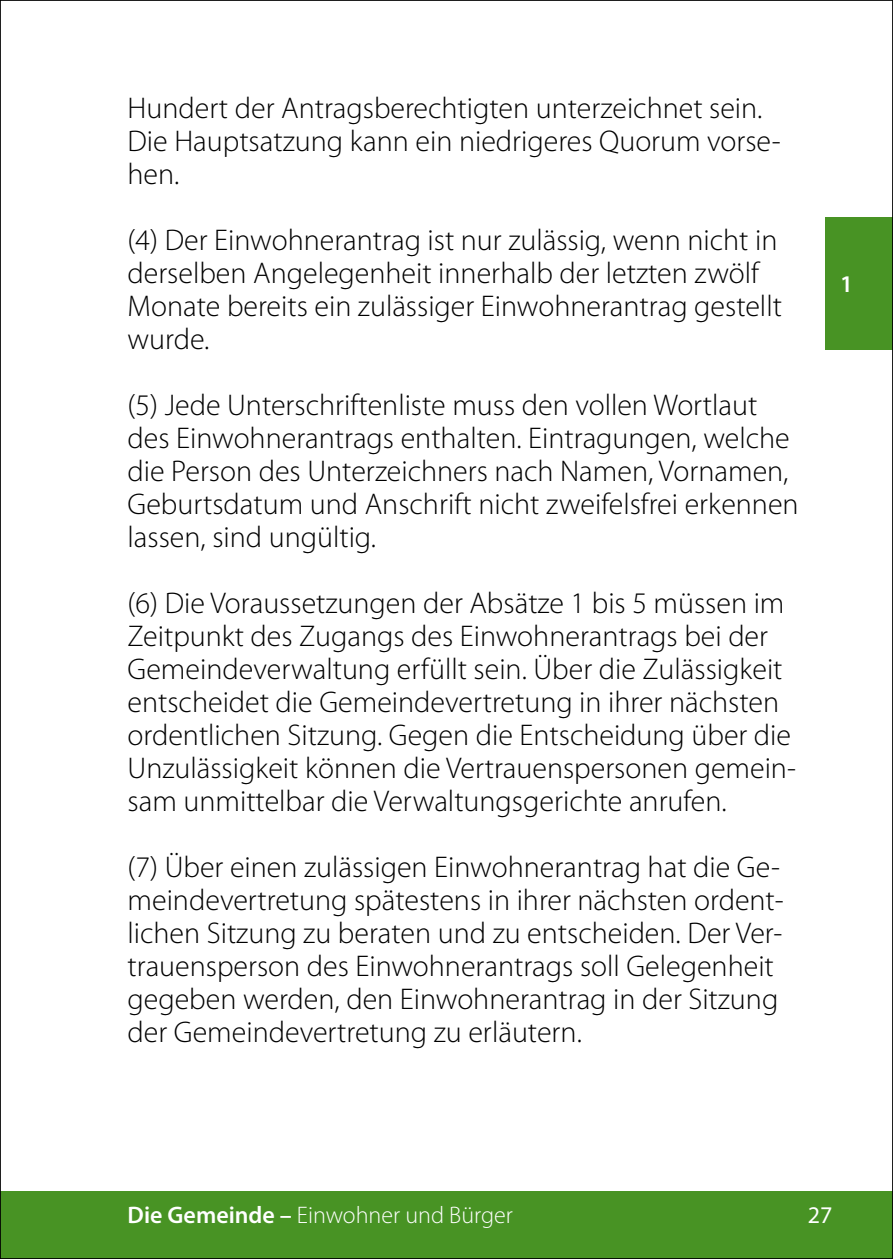
<style>
.page{position:relative;width:893px;height:1259px;background:#fff}
.page>*{position:absolute;margin:0;border:0;box-sizing:border-box;transform-origin:0 0}
.t1{font:300 30px/33px "Myriad Pro";color:#000}
.t2{font:300 24px "Myriad Pro";color:#fff}
.t3{font:24px "Myriad Pro";color:#fff}
.t4{font:600 24px "Myriad Pro";color:#fff}
.s1{font-weight:600}
</style>
<div class="page">
<div style="left:0;top:1191px;width:893px;height:68px;background:#489324"></div>
<div style="left:825px;top:217px;width:68px;height:132px;background:#489324"></div>
<p class="t1" style="left:128px;top:91px;width:655px">Hundert der Antragsberechtigten unterzeichnet sein.<br>Die Hauptsatzung kann ein niedrigeres Quorum vorse&shy;hen.</p>
<p class="t1" style="left:128px;top:223px;width:656px">(4) Der Einwohnerantrag ist nur zulässig, wenn nicht in derselben Angelegenheit innerhalb der letzten zwölf Monate bereits ein zulässiger Einwohnerantrag gestellt wurde.</p>
<p class="t1" style="left:128px;top:388px;width:673px">(5) Jede Unterschriftenliste muss den vollen Wortlaut des Einwohnerantrags enthalten. Eintragungen, welche die Person des Unterzeichners nach Namen, Vornamen, Geburtsdatum und Anschrift nicht zweifelsfrei erkennen lassen, sind ungültig.</p>
<p class="t1" style="left:128px;top:586px;width:670px">(6) Die Voraussetzungen der Absätze 1 bis 5 müssen im Zeitpunkt des Zugangs des Einwohnerantrags bei der Gemeindeverwaltung erfüllt sein. Über die Zulässigkeit entscheidet die Gemeindevertretung in ihrer nächsten ordentlichen Sitzung. Gegen die Entscheidung über die Unzulässigkeit können die Vertrauenspersonen gemein&shy;sam unmittelbar die Verwaltungsgerichte anrufen.</p>
<p class="t1" style="left:128px;top:850px;width:657px">(7) Über einen zulässigen Einwohnerantrag hat die Ge&shy;meindevertretung spätestens in ihrer nächsten ordent&shy;lichen Sitzung zu beraten und zu entscheiden. Der Ver&shy;trauensperson des Einwohnerantrags soll Gelegenheit gegeben werden, den Einwohnerantrag in der Sitzung der Gemeindevertretung zu erläutern.</p>
<p class="t4" style="left:840px;top:269px;width:14px">1</p>
<p class="t2" style="left:128px;top:1200px;width:387px"><span class="s1">Die Gemeinde –</span> Einwohner und Bürger</p>
<p class="t3" style="left:808px;top:1200px;width:26px">27</p>
</div>
